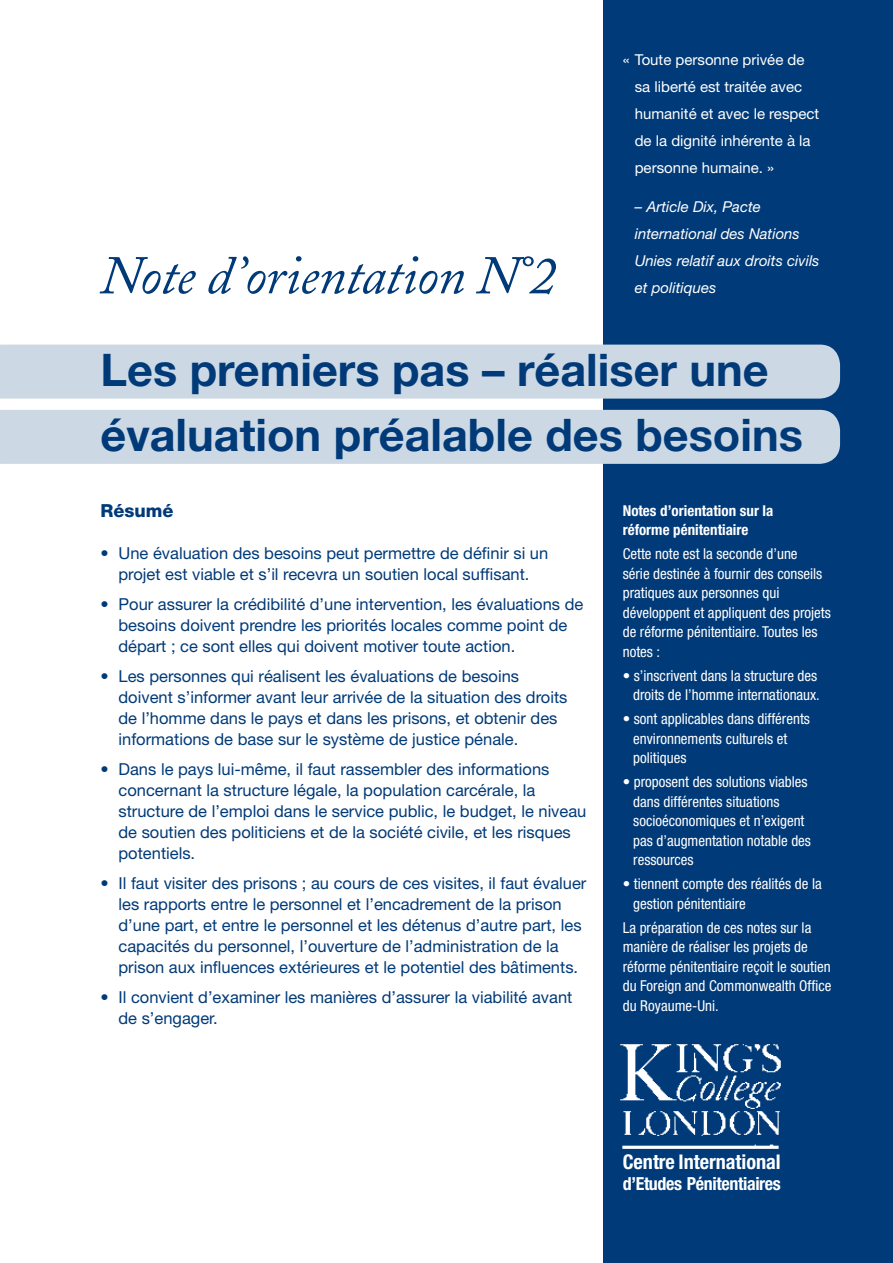
<style>
.page{position:relative;width:893px;height:1263px;background:#fff}
.page>*{position:absolute;margin:0;border:0;box-sizing:border-box;transform-origin:0 0}
.t1{font:italic 54px "Adobe Caslon";letter-spacing:-.01em;color:#003a78}
.t2{font:700 45px/64.5px "Helvetica Neue";color:#003a78}
.t3{font:700 condensed 20.25px "Helvetica Neue";color:#fff}
.t4{font:700 condensed 18px "Helvetica Neue";letter-spacing:-.02em;color:#fff}
.t5{font:800 18px "Helvetica Neue";color:#003a78}
.t6{font:16.5px/21px "Helvetica Neue";color:#003a78}
.t7{font:condensed 15px/19.5px "Helvetica Neue";color:#fff}
.t8{font:15px/27px "Helvetica Neue";color:#fff}
.t9{font:italic 15px/27px "Helvetica Neue";color:#fff}
.t10{font:700 condensed 15px/19.5px "Helvetica Neue";color:#fff}
</style>
<div class="page">
<div style="left:603px;top:0;width:290px;height:1263px;background:#003a78"></div>
<div style="left:0;top:345px;width:840px;height:54px;background:#ccd8e4"></div>
<div style="left:0;top:410px;width:840px;height:54px;background:#ccd8e4"></div>
<img style="left:620px;top:1044px;width:160px;height:104px">
<h1 class="t1" style="left:100px;top:246px;width:458px">Note d’orientation N°2</h1>
<p class="t8" style="left:635px;top:46px;width:186px;text-indent:-12px">« Toute personne privée de sa liberté est traitée avec humanité et avec le respect de la dignité inhérente à la personne humaine. »</p>
<p class="t9" style="left:635px;top:193px;width:186px">– Article Dix, Pacte international des Nations<br>Unies relatif aux droits civils et politiques</p>
<h2 class="t2" style="left:100px;top:337px;width:704px">Les premiers pas – réaliser une évaluation préalable des besoins</h2>
<p class="t5" style="left:100px;top:500px;width:75px">Résumé</p>
<p class="t6" style="left:100px;top:542px;width:449px;text-align:center">• Une évaluation des besoins peut permettre de définir si un projet est viable et s’il recevra un soutien local suffisant.</p>
<p class="t6" style="left:119px;top:593px;width:466px;text-indent:-18px">• Pour assurer la crédibilité d’une intervention, les évaluations de besoins doivent prendre les priorités locales comme point de départ ; ce sont elles qui doivent motiver toute action.</p>
<p class="t6" style="left:119px;top:665px;width:450px;text-indent:-18px">• Les personnes qui réalisent les évaluations de besoins doivent s’informer avant leur arrivée de la situation des droits de l’homme dans le pays et dans les prisons, et obtenir des informations de base sur le système de justice pénale.</p>
<p class="t6" style="left:119px;top:758px;width:469px;text-indent:-18px">• Dans le pays lui-même, il faut rassembler des informations concernant la structure légale, la population carcérale, la structure de l’emploi dans le service public, le budget, le niveau de soutien des politiciens et de la société civile, et les risques potentiels.</p>
<p class="t6" style="left:119px;top:872px;width:469px;text-indent:-18px">• Il faut visiter des prisons ; au cours de ces visites, il faut évaluer les rapports entre le personnel et l’encadrement de la prison d’une part, et entre le personnel et les détenus d’autre part, les capacités du personnel, l’ouverture de l’administration de la prison aux influences extérieures et le potentiel des bâtiments.</p>
<p class="t6" style="left:119px;top:986px;width:455px;text-indent:-18px">• Il convient d’examiner les manières d’assurer la viabilité avant de s’engager.</p>
<p class="t10" style="left:623px;top:500px;width:152px">Notes d’orientation sur la réforme pénitentiaire</p>
<p class="t7" style="left:623px;top:544px;width:210px">Cette note est la seconde d’une<br>série destinée à fournir des conseils pratiques aux personnes qui développent et appliquent des projets de réforme pénitentiaire. Toutes les notes :</p>
<p class="t7" style="left:623px;top:665px;width:199px;text-align:right">• s’inscrivent dans la structure des droits de l’homme internationaux.</p>
<p class="t7" style="left:633px;top:709px;width:178px;text-indent:-10px">• sont applicables dans différents environnements culturels et politiques</p>
<p class="t7" style="left:633px;top:772px;width:179px;text-indent:-10px">• proposent des solutions viables dans différentes situations socioéconomiques et n’exigent pas d’augmentation notable des ressources</p>
<p class="t7" style="left:633px;top:874px;width:190px;text-indent:-10px">• tiennent compte des réalités de la gestion pénitentiaire</p>
<p class="t7" style="left:623px;top:917px;width:210px">La préparation de ces notes sur la manière de réaliser les projets de réforme pénitentiaire reçoit le soutien du Foreign and Commonwealth Office du Royaume-Uni.</p>
<p class="t3" style="left:623px;top:1150px;width:159px">Centre International</p>
<p class="t4" style="left:623px;top:1173px;width:160px">d’Etudes Pénitentiaires</p>
</div>
